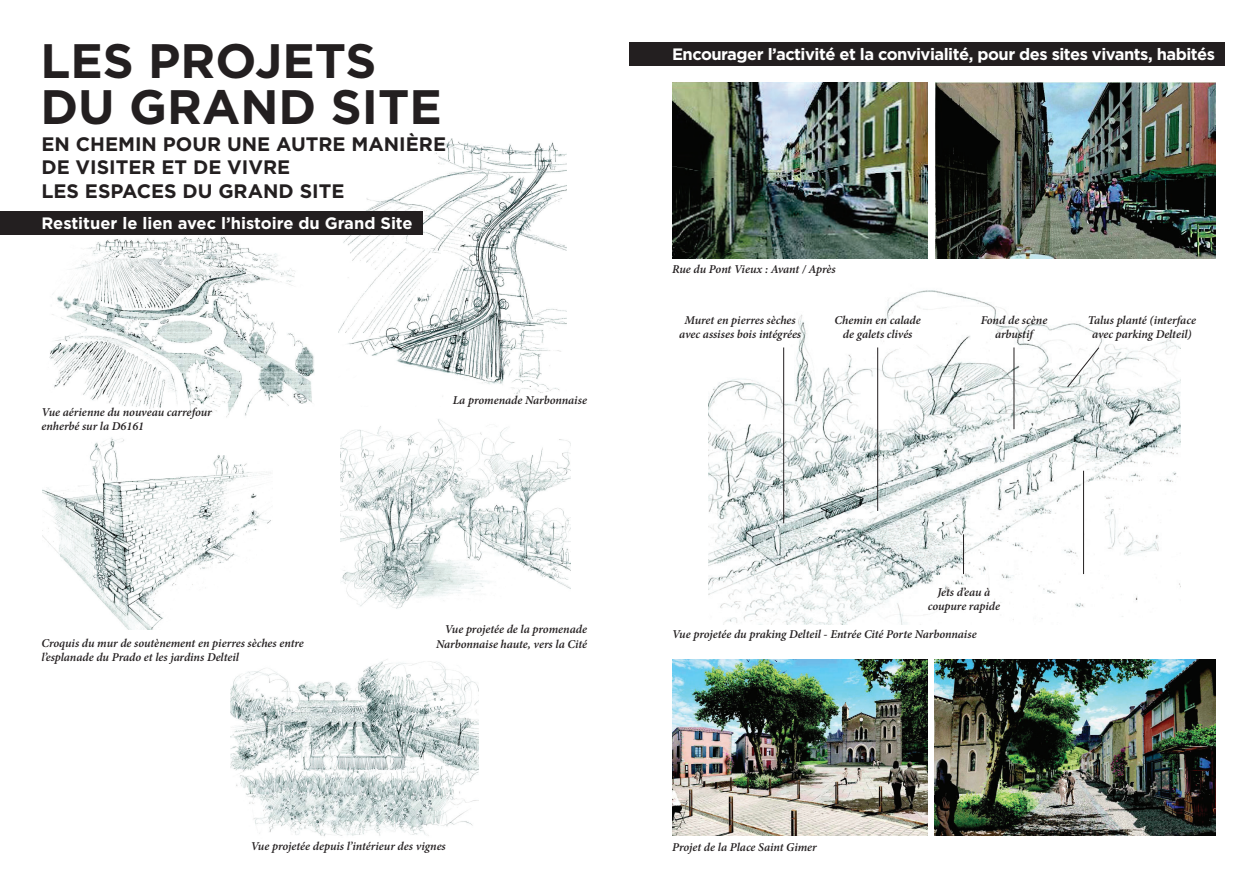
<style>
.page{position:relative;width:1259px;height:893px;background:#fff}
.page>*{position:absolute;margin:0;border:0;box-sizing:border-box;transform-origin:0 0}
.t1{font:700 48.3px/46.5px "Gotham";color:#231f20}
.t2{font:700 19.5px/23.4px "Gotham";color:#231f20}
.t3{font:700 16.5px "Gotham";letter-spacing:-.03em;color:#fff}
.t4{font:700 16.5px "Gotham";color:#fff}
.t5{font:italic 600 12px/14.4px "Minion Pro";letter-spacing:-.005em;color:#231f20;text-align:center}
</style>
<div class="page">
<img style="left:339px;top:138px;width:228px;height:259px">
<img style="left:49px;top:236px;width:266px;height:181px">
<img style="left:935px;top:83px;width:280px;height:176px">
<img style="left:934px;top:659px;width:281px;height:176px">
<img style="left:672px;top:83px;width:255px;height:176px">
<img style="left:672px;top:659px;width:255px;height:176px">
<img style="left:43px;top:437px;width:228px;height:193px">
<img style="left:230px;top:659px;width:249px;height:177px">
<img style="left:341px;top:419px;width:230px;height:190px">
<img style="left:708px;top:290px;width:472px;height:335px">
<div style="left:0;top:212px;width:422px;height:23px;background:#231f20"></div>
<div style="left:629px;top:43px;width:596px;height:23px;background:#231f20"></div>
<hr style="left:783px;top:347px;width:1px;height:176px;background:#231f20">
<hr style="left:877px;top:347px;width:1px;height:164px;background:#231f20">
<hr style="left:1013px;top:347px;width:1px;height:82px;background:#231f20">
<hr style="left:963px;top:534px;width:1px;height:40px;background:#231f20">
<hr style="left:1083px;top:471px;width:1px;height:103px;background:#231f20">
<svg style="left:1066px;top:347px;width:33px;height:41px"></svg>
<h1 class="t1" style="left:40px;top:36px;width:403px">LES PROJETS<br>DU GRAND SITE</h1>
<h2 class="t2" style="left:41px;top:132px;width:406px">EN CHEMIN POUR UNE AUTRE MANIÈRE<br>DE VISITER ET DE VIVRE<br>LES ESPACES DU GRAND SITE</h2>
<h3 class="t4" style="left:41px;top:214px;width:373px">Restituer le lien avec l’histoire du Grand Site</h3>
<p class="t5" style="left:41px;top:405px;width:172px;text-align:left">Vue aérienne du nouveau carrefour enherbé sur la D6161</p>
<p class="t5" style="left:453px;top:393px;width:136px">La promenade Narbonnaise</p>
<p class="t5" style="left:41px;top:636px;width:264px;text-align:left">Croquis du mur de soutènement en pierres sèches entre l’esplanade du Prado et les jardins Delteil</p>
<p class="t5" style="left:436px;top:622px;width:152px;text-align:right">Vue projetée de la promenade<br>Narbonnaise haute, vers la Cité</p>
<p class="t5" style="left:251px;top:838px;width:196px">Vue projetée depuis l’intérieur des vignes</p>
<h3 class="t3" style="left:672px;top:45px;width:545px">Encourager l’activité et la convivialité, pour des sites vivants, habités</h3>
<p class="t5" style="left:672px;top:262px;width:165px">Rue du Pont Vieux : Avant / Après</p>
<p class="t5" style="left:679px;top:313px;width:123px">Muret en pierres sèches avec assises bois intégrées</p>
<p class="t5" style="left:834px;top:313px;width:88px">Chemin en calade de galets clivés</p>
<p class="t5" style="left:980px;top:313px;width:68px">Fond de scène arbustif</p>
<p class="t5" style="left:1088px;top:313px;width:109px">Talus planté (interface avec parking Delteil)</p>
<p class="t5" style="left:927px;top:584px;width:74px">Jets d’eau à coupure rapide</p>
<p class="t5" style="left:672px;top:627px;width:306px">Vue projetée du praking Delteil - Entrée Cité Porte Narbonnaise</p>
<p class="t5" style="left:672px;top:839px;width:146px">Projet de la Place Saint Gimer</p>
</div>
